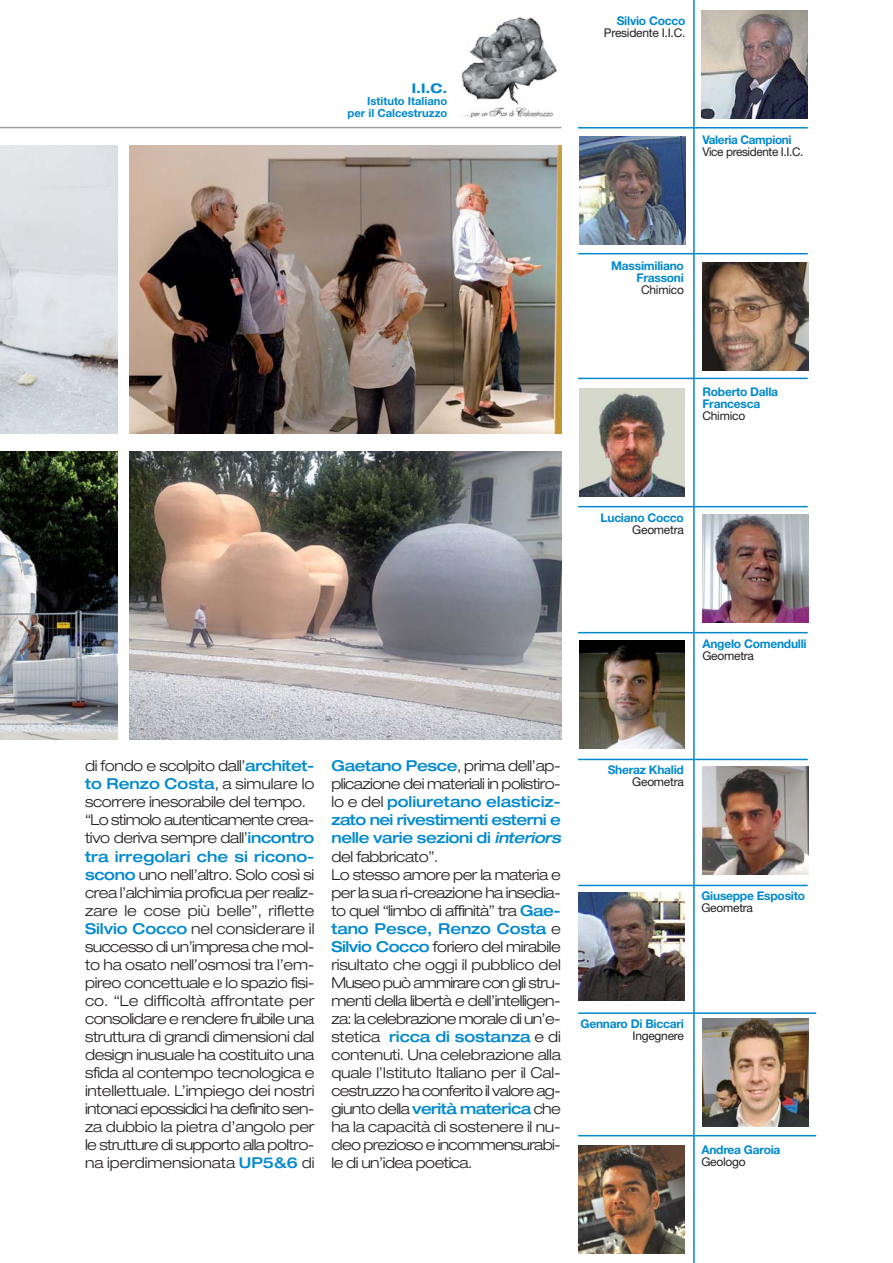
<style>
.page{position:relative;width:893px;height:1263px;background:#fff}
.page>*{position:absolute;margin:0;border:0;box-sizing:border-box;transform-origin:0 0}
.t1{font:300 expanded 15px/18px "Helvetica Neue";letter-spacing:-.025em;color:#231f20}
.t2{font:700 expanded 13.2px "Helvetica Neue";color:#0089cf}
.t3{font:700 12px/12px "Helvetica Neue";letter-spacing:-.02em;color:#0089cf}
.t4{font:12px "Helvetica Neue";letter-spacing:-.02em;color:#231f20}
.t5{font:700 11.25px/12.3px "Helvetica Neue";color:#0089cf;text-align:right}
.s1{font-weight:500;color:#0089cf}
.s2{font-weight:500;font-style:italic;color:#0089cf}
</style>
<div class="page">
<img style="left:461px;top:17px;width:95px;height:101px">
<img style="left:701px;top:11px;width:107px;height:108px">
<img style="left:579px;top:137px;width:106px;height:108px">
<img style="left:702px;top:263px;width:107px;height:108px">
<img style="left:579px;top:389px;width:105px;height:108px">
<img style="left:702px;top:515px;width:107px;height:108px">
<img style="left:579px;top:641px;width:105px;height:108px">
<img style="left:702px;top:767px;width:107px;height:108px">
<img style="left:702px;top:1019px;width:107px;height:108px">
<img style="left:578px;top:1145px;width:107px;height:108px">
<img style="left:578px;top:893px;width:106px;height:108px">
<hr style="left:693px;top:0;width:2px;height:1263px;background:#0089cf">
<hr style="left:578px;top:127px;width:230px;height:2px;background:#0089cf">
<hr style="left:578px;top:253px;width:230px;height:1px;background:#0089cf">
<hr style="left:578px;top:378px;width:230px;height:1px;background:#0089cf">
<hr style="left:578px;top:506px;width:230px;height:1px;background:#0089cf">
<hr style="left:578px;top:632px;width:230px;height:1px;background:#0089cf">
<hr style="left:578px;top:759px;width:230px;height:1px;background:#0089cf">
<hr style="left:578px;top:885px;width:230px;height:1px;background:#0089cf">
<hr style="left:578px;top:1012px;width:238px;height:2px;background:#0089cf">
<hr style="left:578px;top:1135px;width:238px;height:1px;background:#0089cf">
<hr style="left:0;top:127px;width:561px;height:1px;background:#9d9fa1">
<img style="left:129px;top:146px;width:432px;height:288px">
<img style="left:0;top:146px;width:118px;height:288px">
<img style="left:129px;top:452px;width:432px;height:288px">
<img style="left:0;top:452px;width:118px;height:288px">
<p class="t2" style="left:412px;top:83px;width:37px">I.I.C.</p>
<p class="t5" style="left:348px;top:96px;width:101px">Istituto Italiano per il Calcestruzzo</p>
<p class="t3" style="left:617px;top:16px;width:70px">Silvio Cocco</p>
<p class="t4" style="left:604px;top:28px;width:83px">Presidente I.I.C.</p>
<p class="t3" style="left:702px;top:135px;width:91px">Valeria Campioni</p>
<p class="t4" style="left:702px;top:148px;width:103px">Vice presidente I.I.C.</p>
<p class="t3" style="left:611px;top:261px;width:74px;text-align:right">Massimiliano<br>Frassoni</p>
<p class="t4" style="left:641px;top:286px;width:44px">Chimico</p>
<p class="t3" style="left:702px;top:387px;width:77px">Roberto Dalla<br>Francesca</p>
<p class="t4" style="left:702px;top:412px;width:44px">Chimico</p>
<p class="t3" style="left:601px;top:513px;width:85px">Luciano Cocco</p>
<p class="t4" style="left:632px;top:526px;width:53px">Geometra</p>
<p class="t3" style="left:702px;top:639px;width:106px">Angelo Comendulli</p>
<p class="t4" style="left:702px;top:652px;width:53px">Geometra</p>
<p class="t1" style="left:85px;top:759px;width:231px">di fondo e scolpito dall’<span class="s1">architet&shy;to Renzo Costa</span>, a simulare lo scorrere inesorabile del tempo. “Lo stimolo autenticamente crea&shy;tivo deriva sempre dall’<span class="s1">incontro tra irregolari che si ricono&shy;scono</span> uno nell’altro. Solo così si crea l’alchimia proficua per realiz&shy;zare le cose più belle”, riflette <span class="s1">Silvio Cocco</span> nel considerare il successo di un’impresa che mol&shy;to ha osato nell’osmosi tra l’em&shy;pireo concettuale e lo spazio fisi&shy;co. “Le difficoltà affrontate per consolidare e rendere fruibile una struttura di grandi dimensioni dal design inusuale ha costituito una sfida al contempo tecnologica e intellettuale. L’impiego dei nostri intonaci epossidici ha definito sen&shy;za dubbio la pietra d’angolo per le strutture di supporto alla poltro&shy;na iperdimensionata <span class="s1">UP5&amp;6</span> di</p>
<p class="t1" style="left:331px;top:759px;width:234px"><span class="s1">Gaetano Pesce</span>, prima dell’ap&shy;plicazione dei materiali in polistiro&shy;lo e del <span class="s1">poliuretano elasticiz&shy;zato nei rivestimenti esterni e nelle varie sezioni di</span> <span class="s2">interiors </span>del fabbricato”.<br>Lo stesso amore per la materia e per la sua ri-creazione ha insedia&shy;to quel “limbo di affinità” tra <span class="s1">Gae - tano Pesce, Renzo Co sta</span> e<br><span class="s1">Sil vio Cocco</span> foriero del mirabile risultato che oggi il pubblico del<br>Museo può ammirare con gli stru&shy;menti della libertà e dell’intelligen&shy;za: la celebrazione morale di un’e&shy;stetica <span class="s1">ricca di sostanza</span> e di contenuti. Una celebrazione alla quale l’Istituto Italiano per il Cal - cestruzzo ha conferito il valore ag&shy;giunto della <span class="s1">verità materica</span> che ha la capacità di sostenere il nu&shy;cleo prezioso e incommensurabi&shy;le di un’idea poetica.</p>
<p class="t3" style="left:608px;top:765px;width:78px">Sheraz Khalid</p>
<p class="t4" style="left:632px;top:778px;width:53px">Geometra</p>
<p class="t3" style="left:701px;top:891px;width:105px">Giuseppe Esposito</p>
<p class="t4" style="left:701px;top:904px;width:53px">Geometra</p>
<p class="t3" style="left:580px;top:1018px;width:105px">Gennaro Di Biccari</p>
<p class="t4" style="left:632px;top:1031px;width:53px">Ingegnere</p>
<p class="t3" style="left:701px;top:1144px;width:81px">Andrea Garoia</p>
<p class="t4" style="left:701px;top:1157px;width:46px">Geologo</p>
</div>
